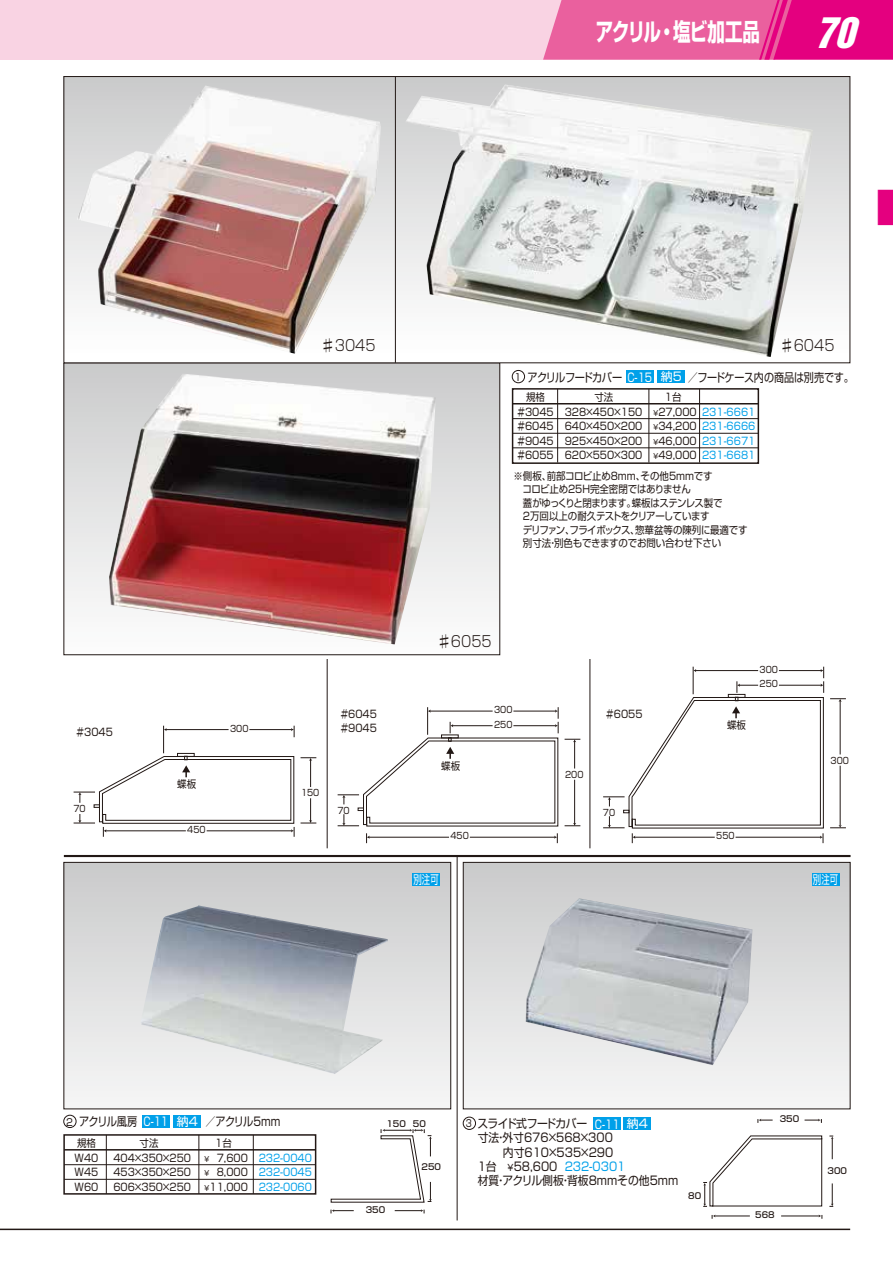
<style>
.page{position:relative;width:893px;height:1263px;background:#fff}
.page>*{position:absolute;margin:0;border:0;box-sizing:border-box;transform-origin:0 0}
.t1{font:700 40.95px "Shin Go Pro";color:#e4007f;scale:.77 1}
.t2{font:italic 39px "Helvetica Inserat";color:#fff}
.t3{font:700 24.3px "Shin Go Pro";letter-spacing:-.04em;color:#fff;scale:.72 1}
.t4{font:300 15px "Shin Go Pro";color:#221815;scale:.9 1}
.t5{font:12px/14.2px "Shin Go Pro";color:#221815;scale:.9 1}
.t6{font:12px "Shin Go Pro";color:#221815;scale:.84 1}
.t7{font:12px "Shin Go Pro";letter-spacing:-.055em;color:#221815;scale:.85 1}
.t8{font:12px "Shin Go Pro";color:#fff;scale:.8 1}
.t9{font:12px "Shin Go Pro";letter-spacing:-.035em;color:#221815;scale:.85 1}
.t10{font:12px "Shin Go Pro";color:#221815;scale:.85 1}
.t11{font:12px "Shin Go Pro";color:#fff;scale:.7 1}
.t12{font:12px "Shin Go Pro";color:#fff}
.t13{font:10.5px/14.5px "Shin Go Pro";color:#221815;text-align:justify;scale:.9 1}
.t14{font:10.5px/13.5px "Shin Go Pro";letter-spacing:-.02em;color:#221815;scale:.9 1}
.t15{font:10.5px/14.5px "Shin Go Pro";color:#00a0e9;text-align:justify;scale:.9 1}
.t16{font:9.9px "Shin Go Pro";color:#221815;scale:.8 1}
.t17{font:9px "Shin Go Pro";color:#221815;scale:.9 1}
.t18{font:500 8.55px "Shin Go Pro";color:#221815}
.s1{font-size:9.9px}
.s2{color:#fff}
.s3{font-size:7.5px}
.s4{font-size:9px}
.s5{color:#00a0e9}
</style>
<div class="page">
<div style="left:64px;top:363px;width:436px;height:292px;background:linear-gradient(to bottom,#cacbcc,#fdfdfd)"></div>
<div style="left:64px;top:862px;width:387px;height:247px;background:linear-gradient(to bottom,#cacbcb,#f6f6f6)"></div>
<div style="left:64px;top:862px;width:387px;height:247px;border:1px solid #221815"></div>
<div style="left:64px;top:77px;width:786px;height:286px;background:linear-gradient(to bottom,#cacacb,#fff)"></div>
<img style="left:77px;top:86px;width:304px;height:268px">
<img style="left:406px;top:85px;width:407px;height:272px">
<img style="left:109px;top:374px;width:327px;height:270px">
<div style="left:463px;top:862px;width:387px;height:247px;background:linear-gradient(to bottom,#cacbcb,#f6f6f6)"></div>
<div style="left:463px;top:862px;width:387px;height:247px;border:1px solid #221815"></div>
<img style="left:140px;top:905px;width:248px;height:169px">
<img style="left:526px;top:898px;width:226px;height:167px">
<hr style="left:0;top:1228px;width:850px;height:2px;background:#221815">
<hr style="left:64px;top:855px;width:786px;height:2px;background:#221815">
<div style="left:463px;top:1117px;width:13px;height:13px;border:1px solid #221815;border-radius:50%"></div>
<div style="left:593px;top:1118px;width:28px;height:12px;background:#00a0e9"></div>
<div style="left:623px;top:1118px;width:28px;height:12px;background:#00a0e9"></div>
<div style="left:626px;top:371px;width:28px;height:12px;background:#00a0e9"></div>
<div style="left:512px;top:388px;width:247px;height:76px;border:2px solid #221815"></div>
<hr style="left:513px;top:403px;width:245px;height:1px;background:#221815">
<hr style="left:513px;top:418px;width:245px;height:1px;background:#221815">
<hr style="left:649px;top:389px;width:1px;height:73px;background:#221815">
<hr style="left:513px;top:433px;width:245px;height:1px;background:#221815">
<hr style="left:513px;top:448px;width:245px;height:1px;background:#221815">
<hr style="left:557px;top:389px;width:1px;height:73px;background:#221815">
<hr style="left:699px;top:389px;width:1px;height:73px;background:#221815">
<div style="left:512px;top:370px;width:13px;height:13px;border:1px solid #221815;border-radius:50%"></div>
<div style="left:657px;top:371px;width:28px;height:12px;background:#00a0e9"></div>
<hr style="left:395px;top:77px;width:1px;height:286px;background:#221815">
<svg style="left:301px;top:757px;width:15px;height:30px"></svg>
<svg style="left:301px;top:798px;width:15px;height:26px"></svg>
<hr style="left:470px;top:837px;width:85px;height:1px;background:#221815">
<hr style="left:368px;top:837px;width:81px;height:1px;background:#221815">
<svg style="left:554px;top:833px;width:4px;height:10px"></svg>
<svg style="left:366px;top:833px;width:4px;height:10px"></svg>
<svg style="left:74px;top:726px;width:221px;height:111px"></svg>
<hr style="left:574px;top:780px;width:1px;height:44px;background:#221815">
<svg style="left:565px;top:739px;width:15px;height:29px"></svg>
<svg style="left:565px;top:823px;width:15px;height:3px"></svg>
<svg style="left:338px;top:707px;width:221px;height:120px"></svg>
<hr style="left:840px;top:700px;width:1px;height:54px;background:#221815">
<hr style="left:840px;top:766px;width:1px;height:59px;background:#221815">
<svg style="left:830px;top:698px;width:16px;height:4px"></svg>
<svg style="left:830px;top:825px;width:16px;height:3px"></svg>
<svg style="left:603px;top:667px;width:221px;height:176px"></svg>
<hr style="left:590px;top:659px;width:1px;height:189px;background:#221815">
<hr style="left:327px;top:659px;width:1px;height:189px;background:#221815">
<hr style="left:457px;top:856px;width:1px;height:364px;background:#221815">
<div style="left:142px;top:1115px;width:28px;height:13px;background:#00a0e9"></div>
<div style="left:63px;top:1134px;width:253px;height:60px;border:2px solid #221815"></div>
<hr style="left:64px;top:1149px;width:252px;height:1px;background:#221815">
<hr style="left:64px;top:1164px;width:252px;height:1px;background:#221815">
<hr style="left:199px;top:1135px;width:1px;height:59px;background:#221815">
<hr style="left:64px;top:1179px;width:252px;height:1px;background:#221815">
<hr style="left:106px;top:1135px;width:1px;height:59px;background:#221815">
<hr style="left:253px;top:1135px;width:1px;height:59px;background:#221815">
<div style="left:64px;top:1115px;width:12px;height:13px;border:1px solid #221815;border-radius:50%"></div>
<div style="left:173px;top:1115px;width:28px;height:12px;background:#00a0e9"></div>
<div style="left:412px;top:873px;width:28px;height:12px;background:#00a0e9"></div>
<div style="left:812px;top:873px;width:27px;height:12px;background:#00a0e9"></div>
<svg style="left:395px;top:1209px;width:30px;height:4px"></svg>
<svg style="left:331px;top:1209px;width:23px;height:4px"></svg>
<svg style="left:829px;top:1183px;width:5px;height:24px"></svg>
<svg style="left:829px;top:1136px;width:5px;height:23px"></svg>
<svg style="left:804px;top:1119px;width:18px;height:4px"></svg>
<svg style="left:758px;top:1119px;width:15px;height:4px"></svg>
<hr style="left:781px;top:1216px;width:38px;height:1px;background:#221815">
<hr style="left:715px;top:1216px;width:35px;height:1px;background:#221815">
<svg style="left:819px;top:1215px;width:4px;height:4px"></svg>
<svg style="left:331px;top:1129px;width:101px;height:74px"></svg>
<svg style="left:703px;top:1135px;width:119px;height:72px"></svg>
<div style="left:0;top:0;width:893px;height:60px;background:#f9d3e3"></div>
<svg style="left:543px;top:0;width:350px;height:60px;background:#e84496"></svg>
<h3 class="t3" style="left:596px;top:13px;width:230px">アクリル・塩ビ加工品</h3>
<h2 class="t2" style="left:815px;top:9px;width:53px">70</h2>
<p class="t13" style="left:76px;top:724px;width:43px">＃3045</p>
<p class="t17" style="left:230px;top:721px;width:22px">300</p>
<p class="t17" style="left:73px;top:801px;width:15px">70</p>
<p class="t13" style="left:177px;top:776px;width:23px">蝶板</p>
<p class="t17" style="left:187px;top:822px;width:22px">450</p>
<h1 class="t1" style="left:876px;top:175px;width:42px">■</h1>
<h3 class="t4" style="left:321px;top:333px;width:62px">♯3045</h3>
<h3 class="t4" style="left:780px;top:333px;width:62px">♯6045</h3>
<p class="t12" style="left:661px;top:367px;width:23px">納5</p>
<p class="t7" style="left:515px;top:367px;width:163px"><span class="s1">1</span> アクリルフードカバー <span class="s2">C-15</span></p>
<p class="t13" style="left:526px;top:388px;width:22px">規格</p>
<p class="t13" style="left:665px;top:388px;width:20px">1台</p>
<p class="t13" style="left:516px;top:403px;width:43px">＃3045＃6045＃9045＃6055</p>
<p class="t13" style="left:652px;top:403px;width:51px"><span class="s3">￥</span>27,000<span class="s3">￥</span>34,200<span class="s3">￥</span>46,000<span class="s3">￥</span>49,000</p>
<p class="t15" style="left:702px;top:403px;width:61px">231-6661<br>231-6666<br>231-6671<br>231-6681</p>
<p class="t6" style="left:688px;top:367px;width:200px">／フードケース内の商品は別売です。</p>
<p class="t13" style="left:565px;top:388px;width:88px;text-align:center">寸法<br>328×450×150<br>640×450×200<br>925×450×200<br>620×550×300</p>
<p class="t14" style="left:513px;top:468px;width:262px">※側板、前部コロビ止め8mm、その他5mmです<br>　コロビ止め25H完全密閉ではありません<br>　蓋がゆっくりと閉まります。蝶板はステンレス製で<br>　2万回以上の耐久テストをクリアーしています<br>　デリファン、フライボックス、惣華盆等の陳列に最適です　別寸法・別色もできますのでお問い合わせ下さい</p>
<h3 class="t4" style="left:437px;top:629px;width:62px">♯6055</h3>
<p class="t17" style="left:760px;top:662px;width:22px">300</p>
<p class="t17" style="left:760px;top:677px;width:22px">250</p>
<p class="t17" style="left:301px;top:785px;width:22px">150</p>
<p class="t13" style="left:340px;top:705px;width:43px">＃6045</p>
<p class="t17" style="left:494px;top:702px;width:22px">300</p>
<p class="t13" style="left:340px;top:720px;width:43px">＃9045</p>
<p class="t13" style="left:441px;top:757px;width:22px">蝶板</p>
<p class="t17" style="left:494px;top:717px;width:22px">250</p>
<p class="t17" style="left:565px;top:767px;width:22px">200</p>
<p class="t13" style="left:605px;top:705px;width:43px">＃6055</p>
<p class="t13" style="left:727px;top:717px;width:23px">蝶板</p>
<p class="t17" style="left:337px;top:803px;width:15px">70</p>
<p class="t17" style="left:603px;top:805px;width:15px">70</p>
<p class="t17" style="left:450px;top:829px;width:22px">450</p>
<p class="t17" style="left:716px;top:829px;width:22px">550</p>
<p class="t17" style="left:831px;top:753px;width:22px">300</p>
<p class="t11" style="left:414px;top:869px;width:37px">別注可</p>
<p class="t11" style="left:813px;top:869px;width:37px">別注可</p>
<p class="t12" style="left:177px;top:1111px;width:23px">納4</p>
<p class="t10" style="left:66px;top:1112px;width:85px"><span class="s1">2</span> アクリル風房</p>
<p class="t9" style="left:206px;top:1112px;width:89px">／アクリル5mm</p>
<p class="t13" style="left:113px;top:1134px;width:88px;text-align:left;text-indent:26px">寸法<br>404×350×250<br>453×350×250<br>606×350×250</p>
<p class="t8" style="left:143px;top:1112px;width:33px">C-11</p>
<p class="t13" style="left:77px;top:1134px;width:22px">規格</p>
<p class="t13" style="left:215px;top:1134px;width:20px">1台</p>
<p class="t13" style="left:75px;top:1149px;width:28px">W40<br>W45<br>W60</p>
<p class="t13" style="left:203px;top:1149px;width:51px"><span class="s3">￥</span> 7,600<span class="s3">￥</span> 8,000<span class="s3">￥</span>11,000</p>
<p class="t15" style="left:259px;top:1149px;width:61px">232-0040<br>232-0045<br>232-0060</p>
<p class="t18" style="left:386px;top:1117px;width:41px">150 50</p>
<p class="t18" style="left:422px;top:1160px;width:21px">250</p>
<p class="t5" style="left:477px;top:1115px;width:225px">スライド式フードカバー<br>寸法・外寸676×568×300<br>　　 内寸610×535×290<br>1台　<span class="s4">￥</span>58,600 <span class="s5">232-0301<br></span>材質・アクリル側板・背板8mmその他5mm</p>
<p class="t16" style="left:466px;top:1115px;width:9px">3</p>
<p class="t8" style="left:595px;top:1114px;width:68px">C-11 納4</p>
<p class="t18" style="left:688px;top:1189px;width:14px">80</p>
<p class="t18" style="left:780px;top:1112px;width:21px">350</p>
<p class="t18" style="left:827px;top:1164px;width:21px">300</p>
<p class="t18" style="left:366px;top:1203px;width:21px">350</p>
<p class="t18" style="left:755px;top:1208px;width:21px">568</p>
</div>
